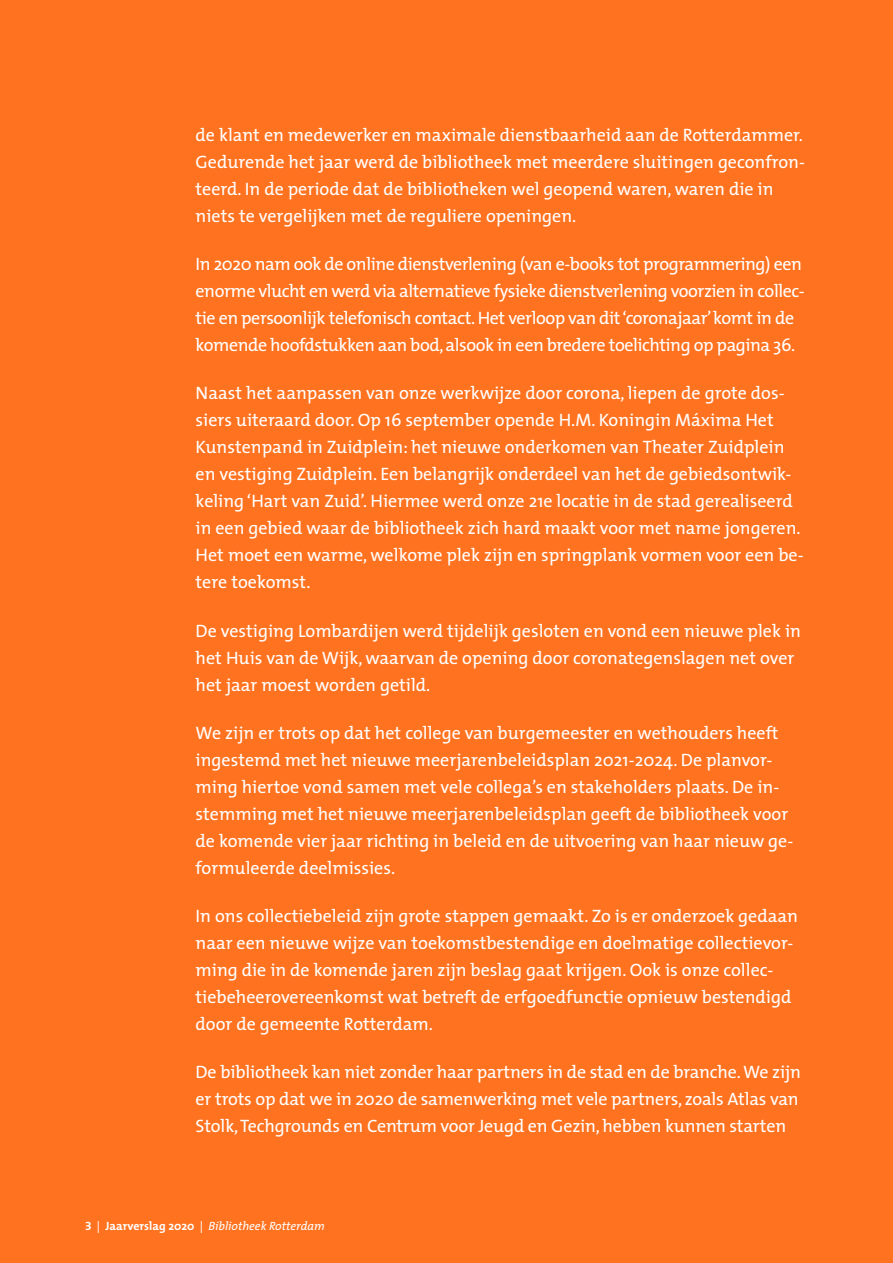
<style>
.page{position:relative;width:893px;height:1263px;background:#ff7320}
.page>*{position:absolute;margin:0;border:0;box-sizing:border-box;transform-origin:0 0}
.t1{font:18px/27px "The Mix";color:#fff}
.t2{font:18px/27px "The Mix";letter-spacing:-.025em;color:#fff}
.t3{font:italic 12px "The Mix";color:#fff}
.s1{font-family:"The Mix Bold Expert";font-style:normal}
.s2{font-style:normal}
.s3{font-weight:700;font-style:normal}
</style>
<div class="page">
<p class="t1" style="left:196px;top:121px;width:611px">de klant en medewerker en maximale dienstbaarheid aan de Rotterdammer.<br>Gedurende het jaar werd de bibliotheek met meerdere sluitingen geconfron&shy;teerd. In de periode dat de bibliotheken wel geopend waren, waren die in niets te vergelijken met de reguliere openingen.</p>
<p class="t2" style="left:196px;top:250px;width:611px">In 2020 nam ook de online dienstverlening (van e-books tot programmering) een enorme vlucht en werd via alternatieve fysieke dienstverlening voorzien in collec&shy;tie en persoonlijk telefonisch contact. Het verloop van dit ‘coronajaar’ komt in de komende hoofdstukken aan bod, alsook in een bredere toelichting op pagina 36.</p>
<p class="t1" style="left:196px;top:379px;width:609px">Naast het aanpassen van onze werkwijze door corona, liepen de grote dos&shy;siers uiteraard door. Op 16 september opende H.M. Koningin Máxima Het Kunstenpand in Zuidplein: het nieuwe onderkomen van Theater Zuidplein en vestiging Zuidplein. Een belangrijk onderdeel van het de gebiedsontwik&shy;keling ‘Hart van Zuid’. Hiermee werd onze 21e locatie in de stad gerealiseerd in een gebied waar de bibliotheek zich hard maakt voor met name jongeren.<br>Het moet een warme, welkome plek zijn en springplank vormen voor een be&shy;tere toekomst.</p>
<p class="t1" style="left:196px;top:616px;width:607px">De vestiging Lombardijen werd tijdelijk gesloten en vond een nieuwe plek in het Huis van de Wijk, waarvan de opening door coronategenslagen net over het jaar moest worden getild.</p>
<p class="t1" style="left:196px;top:719px;width:599px">We zijn er trots op dat het college van burgemeester en wethouders heeft ingestemd met het nieuwe meerjarenbeleidsplan 2021-2024. De planvor&shy;ming hiertoe vond samen met vele collega’s en stakeholders plaats. De in&shy;stemming met het nieuwe meerjarenbeleidsplan geeft de bibliotheek voor de komende vier jaar richting in beleid en de uitvoering van haar nieuw ge&shy;formuleerde deelmissies.</p>
<p class="t1" style="left:196px;top:902px;width:604px">In ons collectiebeleid zijn grote stappen gemaakt. Zo is er onderzoek gedaan naar een nieuwe wijze van toekomstbestendige en doelmatige collectievor&shy;ming die in de komende jaren zijn beslag gaat krijgen. Ook is onze collec&shy;tiebeheerovereenkomst wat betreft de erfgoedfunctie opnieuw bestendigd door de gemeente Rotterdam.</p>
<p class="t1" style="left:196px;top:1058px;width:607px;text-align:justify">De bibliotheek kan niet zonder haar partners in de stad en de branche. We zijn er trots op dat we in 2020 de samenwerking met vele partners, zoals Atlas van Stolk, Techgrounds en Centrum voor Jeugd en Gezin, hebben kunnen starten</p>
<p class="t3" style="left:85px;top:1216px;width:241px"><span class="s1">3</span> <span class="s2">|</span> <span class="s3">Jaarverslag 2020</span> <span class="s2">|</span> Bibliotheek Rotterdam</p>
</div>
